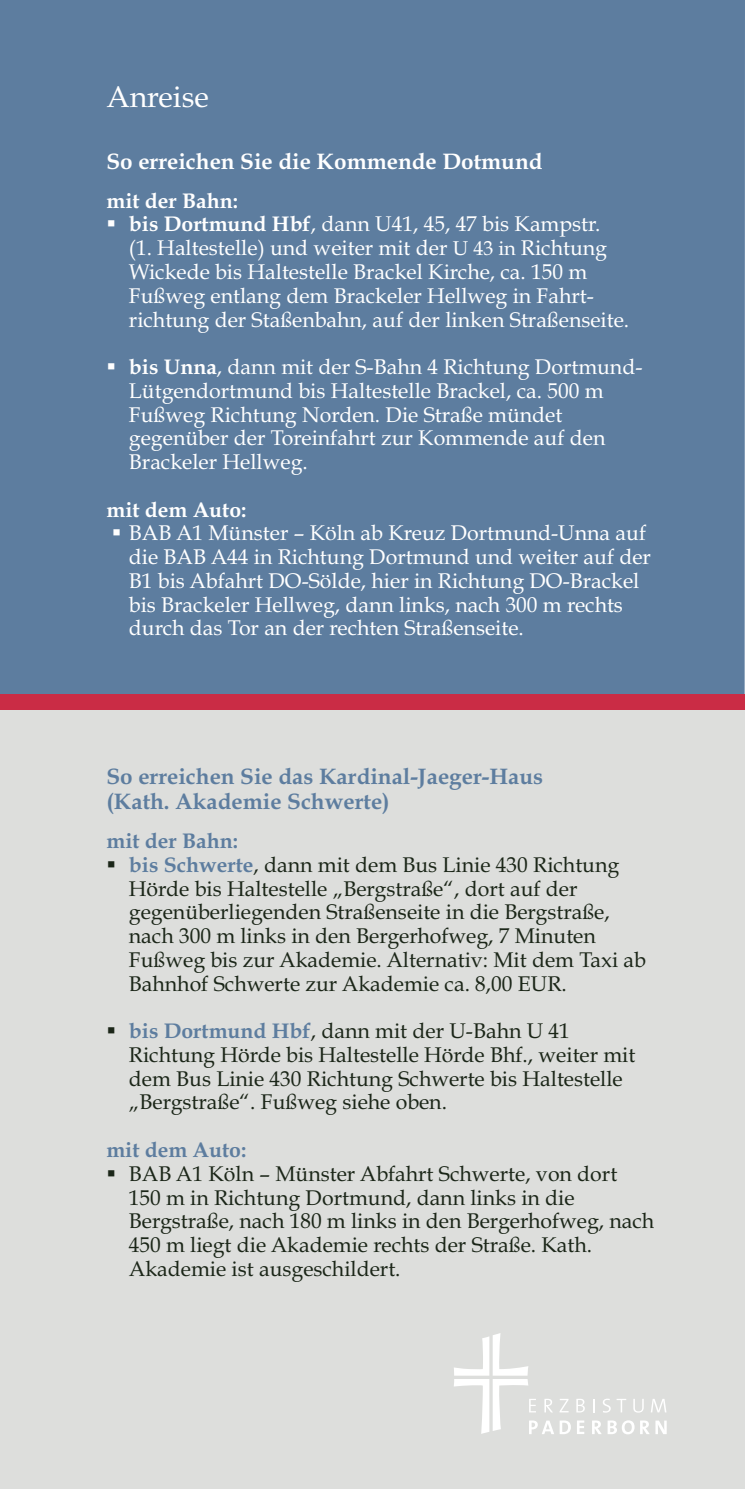
<style>
.page{position:relative;width:745px;height:1489px;background:#fff}
.page>*{position:absolute;margin:0;border:0;box-sizing:border-box;transform-origin:0 0}
.t1{font:30px "Book Antiqua";color:#fff}
.t2{font:700 22.5px/25px "Book Antiqua";color:#5d7d9f}
.t3{font:700 22.5px "Book Antiqua";color:#fff}
.t4{font:21.25px/23.8px "Book Antiqua";color:#fff}
.t5{font:21.25px/23.8px "Book Antiqua";color:#1b2618}
.t6{font:700 21.25px "Book Antiqua";color:#fff}
.t7{font:700 21.25px "Book Antiqua";color:#5d7d9f}
.s1{font-weight:700}
.s2{font-size:20px}
.s3{font-weight:700;color:#5d7d9f}
</style>
<div class="page">
<div style="left:0;top:0;width:744px;height:709px;background:#5d7d9f"></div>
<div style="left:0;top:709px;width:744px;height:779px;background:#dddedc"></div>
<svg style="left:577px;top:1420px;width:7px;height:13px"></svg>
<svg style="left:592px;top:1420px;width:9px;height:13px"></svg>
<svg style="left:607px;top:1420px;width:42px;height:14px"></svg>
<svg style="left:655px;top:1420px;width:11px;height:13px"></svg>
<svg style="left:576px;top:1399px;width:8px;height:13px"></svg>
<svg style="left:593px;top:1399px;width:1px;height:13px"></svg>
<svg style="left:603px;top:1398px;width:7px;height:14px"></svg>
<svg style="left:616px;top:1399px;width:10px;height:13px"></svg>
<svg style="left:633px;top:1399px;width:10px;height:13px"></svg>
<svg style="left:651px;top:1399px;width:15px;height:13px"></svg>
<svg style="left:454px;top:1333px;width:116px;height:100px"></svg>
<div style="left:0;top:694px;width:744px;height:15px;background:#ca2c45"></div>
<h1 class="t1" style="left:106px;top:79px;width:104px">Anreise</h1>
<p class="t3" style="left:106px;top:148px;width:437px">So erreichen Sie die Kommende Dotmund</p>
<p class="t4" style="left:129px;top:188px;width:501px;text-indent:-22px"><span class="s1">mit der Bahn:<br>bis Dortmund Hbf</span>, dann U41, 45, 47 bis Kampstr.<br>(1. Haltestelle) und weiter mit der <span class="s2">U 43 in</span> Richtung Wickede bis Haltestelle Brackel Kirche, ca. 150 m Fußweg entlang dem Brackeler Hellweg in Fahrt&shy;richtung der Staßenbahn, auf der linken Straßenseite.</p>
<p class="t4" style="left:129px;top:355px;width:514px"><span class="s1">bis Unna</span>, dann mit der S-Bahn 4 Richtung Dortmund-Lütgendortmund bis Haltestelle Brackel, ca. 500 m Fußweg Richtung Norden. Die Straße mündet gegenüber der Toreinfahrt zur Kommende auf den Brackeler Hellweg.</p>
<p class="t6" style="left:106px;top:497px;width:141px">mit dem Auto:</p>
<p class="t4" style="left:129px;top:521px;width:523px">BAB A1 Münster – Köln ab Kreuz Dortmund-Unna auf die BAB A44 in Richtung Dortmund und weiter auf der B1 bis Abfahrt DO-Sölde, hier in Richtung DO-Brackel bis Brackeler Hellweg, dann links, nach 300 m rechts durch das Tor an der rechten Straßenseite.</p>
<p class="t2" style="left:106px;top:764px;width:438px">So erreichen Sie das Kardinal-Jaeger-Haus (Kath. Akademie Schwerte)</p>
<p class="t5" style="left:129px;top:828px;width:518px;text-indent:-22px"><span class="s3">mit der Bahn:<br>bis Schwerte</span>, dann mit dem Bus Linie 430 Richtung Hörde bis Haltestelle „Bergstraße“, dort auf der gegenüberliegenden Straßenseite in die Bergstraße, nach 300 m links in den Bergerhofweg, 7 Minuten Fußweg bis zur Akademie. Alternativ: Mit dem Taxi ab Bahnhof Schwerte zur Akademie ca. 8,00 EUR.</p>
<p class="t5" style="left:129px;top:1018px;width:507px"><span class="s3">bis Dortmund Hbf</span>, dann mit der U-Bahn U 41<br>Richtung Hörde bis Haltestelle Hörde Bhf., weiter mit dem Bus Linie 430 Richtung Schwerte bis Haltestelle „Bergstraße“. Fußweg siehe oben.</p>
<p class="t7" style="left:106px;top:1137px;width:141px">mit dem Auto:</p>
<p class="t5" style="left:129px;top:1161px;width:526px">BAB A1 Köln – Münster Abfahrt Schwerte, von dort 150 m in Richtung Dortmund, dann links in die Bergstraße, nach 180 m links in den Bergerhofweg, nach 450 m liegt die Akademie rechts der Straße. Kath.<br>Akademie ist ausgeschildert.</p>
</div>
